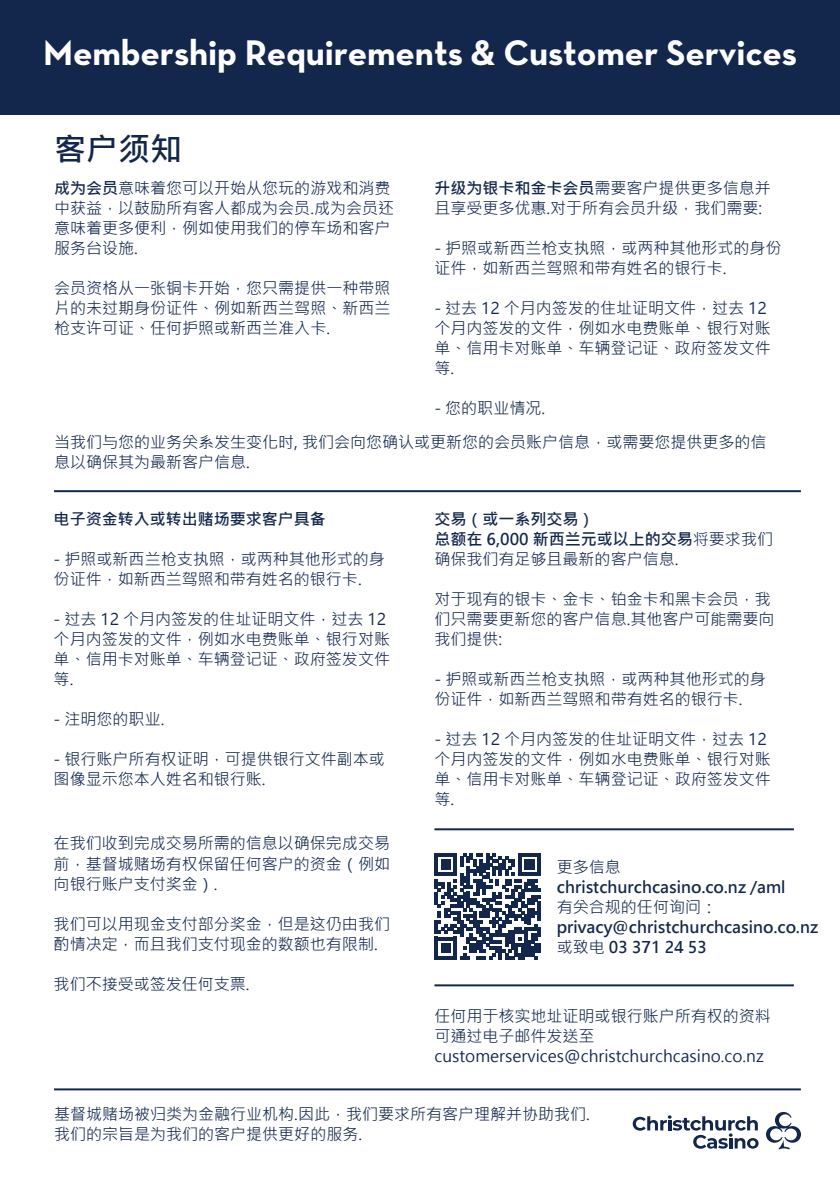
<style>
.page{position:relative;width:840px;height:1191px;background:#fff}
.page>*{position:absolute;margin:0;border:0;box-sizing:border-box;transform-origin:0 0}
.t1{font:700 36.2px "Neutra Text";letter-spacing:-.005em;color:#fff}
.t2{font:32px "Microsoft Jheng Hei UI Bold";color:#13274c}
.t3{font:16px/20px "Microsoft Jheng Hei UI Regular";color:#13274c}
.t4{font:16px/20px "Microsoft Jheng Hei UI Bold";color:#13274c}
.s1{font-family:"Microsoft Jheng Hei UI Bold"}
.s2{font-family:"Microsoft Jheng Hei UI Regular"}
</style>
<div class="page">
<div style="left:0;top:0;width:839px;height:114px;background:#13274c"></div>
<svg style="left:766px;top:1112px;width:34px;height:37px"></svg>
<svg style="left:632px;top:1115px;width:126px;height:33px"></svg>
<hr style="left:54px;top:490px;width:746px;height:2px;background:#13274c">
<hr style="left:54px;top:1088px;width:746px;height:2px;background:#13274c">
<svg style="left:434px;top:853px;width:106px;height:106px"></svg>
<hr style="left:434px;top:828px;width:359px;height:2px;background:#13274c">
<hr style="left:434px;top:984px;width:359px;height:2px;background:#13274c">
<h1 class="t1" style="left:43px;top:30px;width:755px">Membership Requirements &amp; Customer Services</h1>
<h2 class="t2" style="left:54px;top:129px;width:130px">客户须知</h2>
<p class="t3" style="left:54px;top:178px;width:341px"><span class="s1">成为会员</span>意味着您可以开始从您玩的游戏和消费中获益，以鼓励所有客人都成为会员.成为会员还意味着更多便利，例如使用我们的停车场和客户服务台设施.</p>
<p class="t3" style="left:54px;top:278px;width:337px;text-align:justify">会员资格从一张铜卡开始，您只需提供一种带照片的未过期身份证件、例如新西兰驾照、新西兰枪支许可证、任何护照或新西兰准入卡.</p>
<p class="t3" style="left:434px;top:178px;width:337px"><span class="s1">升级为银卡和金卡会员</span>需要客户提供更多信息并且享受更多优惠.对于所有会员升级，我们需要:</p>
<p class="t3" style="left:434px;top:238px;width:348px">- 护照或新西兰枪支执照，或两种其他形式的身份证件，如新西兰驾照和带有姓名的银行卡.</p>
<p class="t3" style="left:434px;top:298px;width:337px">- 过去 12 个月内签发的住址证明文件，过去 12个月内签发的文件，例如水电费账单、银行对账单、信用卡对账单、车辆登记证、政府签发文件等.</p>
<p class="t3" style="left:54px;top:391px;width:713px;line-height:34px;text-indent:380px">- 您的职业情况.<br>当我们与您的业务关系发生变化时, 我们会向您确认或更新您的会员账户信息，或需要您提供更多的信</p>
<p class="t3" style="left:54px;top:452px;width:197px">息以确保其为最新客户信息.</p>
<p class="t4" style="left:54px;top:509px;width:274px">电子资金转入或转出赌场要求客户具备</p>
<p class="t3" style="left:54px;top:549px;width:332px">- 护照或新西兰枪支执照，或两种其他形式的身份证件，如新西兰驾照和带有姓名的银行卡.</p>
<p class="t3" style="left:54px;top:609px;width:338px">- 过去 12 个月内签发的住址证明文件，过去 12个月内签发的文件，例如水电费账单、银行对账单、信用卡对账单、车辆登记证、政府签发文件等.</p>
<p class="t3" style="left:54px;top:709px;width:112px">- 注明您的职业.</p>
<p class="t3" style="left:54px;top:749px;width:332px">- 银行账户所有权证明，可提供银行文件副本或图像显示您本人姓名和银行账.</p>
<p class="t3" style="left:54px;top:833px;width:338px;text-align:justify">在我们收到完成交易所需的信息以确保完成交易前，基督城赌场有权保留任何客户的资金（例如向银行账户支付奖金）.</p>
<p class="t3" style="left:54px;top:913px;width:338px">我们可以用现金支付部分奖金，但是这仍由我们酌情决定，而且我们支付现金的数额也有限制.</p>
<p class="t3" style="left:54px;top:973px;width:197px">我们不接受或签发任何支票.</p>
<p class="t4" style="left:434px;top:509px;width:340px">交易（或一系列交易）<br>总额在 6,000 新西兰元或以上的交易<span class="s2">将要求我们</span></p>
<p class="t3" style="left:434px;top:549px;width:245px">确保我们有足够且最新的客户信息.</p>
<p class="t3" style="left:434px;top:589px;width:341px">对于现有的银卡、金卡、铂金卡和黑卡会员，我们只需要更新您的客户信息.其他客户可能需要向我们提供:</p>
<p class="t3" style="left:434px;top:669px;width:332px">- 护照或新西兰枪支执照，或两种其他形式的身份证件，如新西兰驾照和带有姓名的银行卡.</p>
<p class="t3" style="left:434px;top:729px;width:337px">- 过去 12 个月内签发的住址证明文件，过去 12个月内签发的文件，例如水电费账单、银行对账单、信用卡对账单、车辆登记证、政府签发文件等.</p>
<p class="t3" style="left:556px;top:857px;width:65px">更多信息</p>
<p class="t4" style="left:556px;top:877px;width:230px">christchurchcasino.co.nz /aml</p>
<p class="t3" style="left:556px;top:897px;width:161px">有关合规的任何询问：</p>
<p class="t4" style="left:556px;top:917px;width:262px">privacy@christchurchcasino.co.nz<span class="s2">或致电</span> 03 371 24 53</p>
<p class="t3" style="left:434px;top:1006px;width:337px">任何用于核实地址证明或银行账户所有权的资料可通过电子邮件发送至customerservices@christchurchcasino.co.nz</p>
<p class="t3" style="left:54px;top:1104px;width:537px">基督城赌场被归类为金融行业机构.因此，我们要求所有客户理解并协助我们.我们的宗旨是为我们的客户提供更好的服务.</p>
</div>
